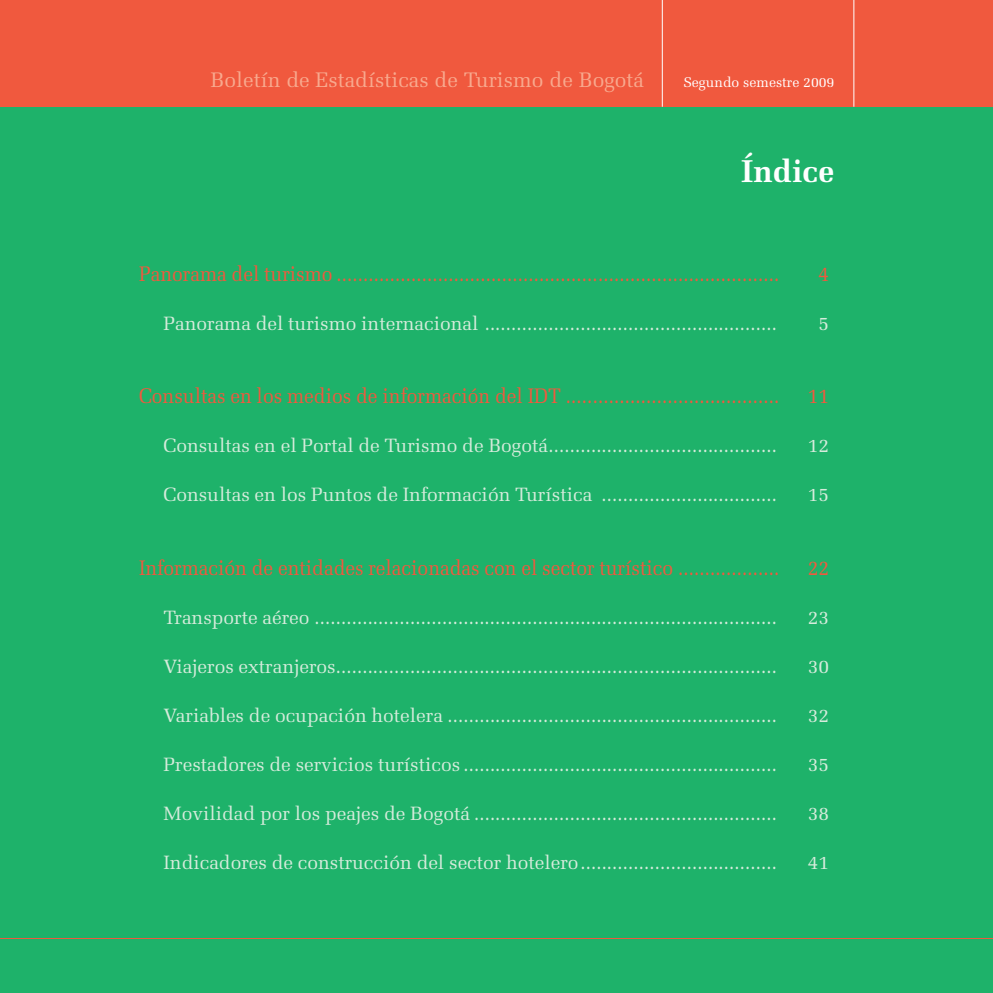
<style>
.page{position:relative;width:993px;height:993px;background:#fff}
.page>*{position:absolute;margin:0;border:0;box-sizing:border-box;transform-origin:0 0}
.t1{font:700 31.5px "Melior";color:#fff}
.t2{font:21px "Melior";color:#f0593e;scale:.92 1}
.t3{font:21px "Melior";color:#f8a98e}
.t4{font:19.25px "Melior";color:#d5ebdb}
.t5{font:14px "Melior";color:#fff}
</style>
<div class="page">
<div style="left:0;top:0;width:992px;height:992px;background:#1eb26a"></div>
<div style="left:0;top:0;width:992px;height:107px;background:#f0593e"></div>
<hr style="left:0;top:937px;width:992px;height:1px;background:#f0593e">
<hr style="left:853px;top:0;width:1px;height:107px;background:#fff">
<hr style="left:661px;top:0;width:1px;height:107px;background:#fff">
<p class="t3" style="left:210px;top:67px;width:435px">Boletín de Estadísticas de Turismo de Bogotá</p>
<p class="t5" style="left:683px;top:74px;width:152px">Segundo semestre 2009</p>
<h1 class="t1" style="left:741px;top:153px;width:94px">Índice</h1>
<p class="t2" style="left:139px;top:261px;width:697px">Panorama del turismo ...................................................................................</p>
<p class="t2" style="left:818px;top:261px;width:13px">4</p>
<p class="t4" style="left:163px;top:311px;width:615px">Panorama del turismo internacional .......................................................</p>
<p class="t4" style="left:818px;top:311px;width:12px">5</p>
<p class="t2" style="left:139px;top:383px;width:697px">Consultas en los medios de información del IDT ........................................</p>
<p class="t2" style="left:807px;top:383px;width:25px">11</p>
<p class="t4" style="left:163px;top:434px;width:615px">Consultas en el Portal de Turismo de Bogotá...........................................</p>
<p class="t4" style="left:807px;top:434px;width:23px">12</p>
<p class="t4" style="left:163px;top:483px;width:615px">Consultas en los Puntos de Información Turística .................................</p>
<p class="t4" style="left:807px;top:483px;width:23px">15</p>
<p class="t2" style="left:139px;top:555px;width:697px">Información de entidades relacionadas con el sector turístico ...................</p>
<p class="t2" style="left:807px;top:555px;width:25px">22</p>
<p class="t4" style="left:163px;top:605px;width:615px">Transporte aéreo .......................................................................................</p>
<p class="t4" style="left:807px;top:605px;width:23px">23</p>
<p class="t4" style="left:163px;top:654px;width:615px">Viajeros extranjeros...................................................................................</p>
<p class="t4" style="left:807px;top:654px;width:23px">30</p>
<p class="t4" style="left:163px;top:703px;width:615px">Variables de ocupación hotelera ..............................................................</p>
<p class="t4" style="left:807px;top:703px;width:23px">32</p>
<p class="t4" style="left:163px;top:752px;width:615px">Prestadores de servicios turísticos ...........................................................</p>
<p class="t4" style="left:807px;top:752px;width:23px">35</p>
<p class="t4" style="left:163px;top:801px;width:615px">Movilidad por los peajes de Bogotá .........................................................</p>
<p class="t4" style="left:807px;top:801px;width:23px">38</p>
<p class="t4" style="left:163px;top:850px;width:615px">Indicadores de construcción del sector hotelero.....................................</p>
<p class="t4" style="left:807px;top:850px;width:23px">41</p>
</div>
